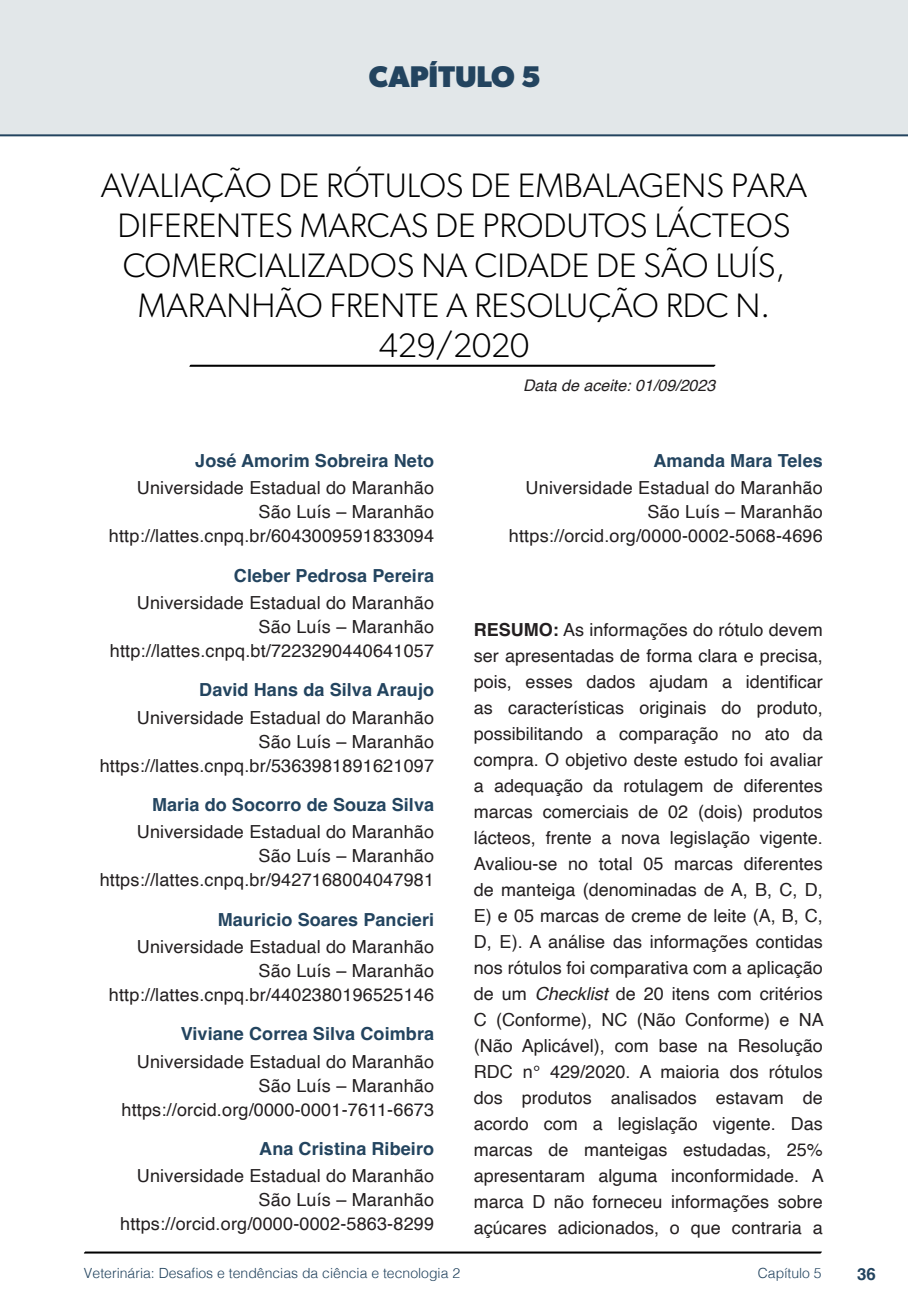
<style>
.page{position:relative;width:908px;height:1304px;background:#fff}
.page>*{position:absolute;margin:0;border:0;box-sizing:border-box;transform-origin:0 0}
.t1{font:300 34px/40px "Gibson";color:#000;text-align:center}
.t2{font:700 30px "Gibson";color:#23445f}
.t3{font:18px/26px "Helvetica";letter-spacing:.01em;color:#231f20;text-align:right}
.t4{font:700 18px "Helvetica";letter-spacing:.005em;color:#23445f}
.t5{font:700 16.8px "Helvetica";color:#23445f}
.t6{font:italic 16px "Helvetica";color:#231f20}
.t7{font:300 14px "Helvetica";color:#23445f}
.s1{font-weight:700}
.s2{font-style:italic}
</style>
<div class="page">
<svg style="left:84px;top:1251px;width:737px;height:3px;background:#515151"></svg>
<svg style="left:189px;top:364px;width:526px;height:3px;background:#4f4f4f"></svg>
<div style="left:0;top:0;width:907px;height:136px;background:#e2e7e9"></div>
<div style="left:44px;top:72px;width:68px;height:61px;background:#e2e7e9"></div>
<h2 class="t2" style="left:369px;top:58px;width:173px">CAPÍTULO 5</h2>
<h1 class="t1" style="left:101px;top:165px;width:707px">AVALIAÇÃO DE RÓTULOS DE EMBALAGENS PARA<br>DIFERENTES MARCAS DE PRODUTOS LÁCTEOS<br>COMERCIALIZADOS NA CIDADE DE SÃO LUÍS,<br>MARANHÃO FRENTE A RESOLUÇÃO RDC N.<br>429/2020</h1>
<p class="t4" style="left:195px;top:450px;width:240px">José Amorim Sobreira Neto</p>
<p class="t3" style="left:109px;top:477px;width:326px;line-height:24px">Universidade Estadual do Maranhão<br>São Luís – Maranhão http://lattes.cnpq.br/6043009591833094</p>
<p class="t4" style="left:234px;top:564px;width:201px">Cleber Pedrosa Pereira</p>
<p class="t3" style="left:110px;top:591px;width:325px;line-height:24px">Universidade Estadual do Maranhão<br>São Luís – Maranhão http://lattes.cnpq.bt/7223290440641057</p>
<p class="t4" style="left:199px;top:679px;width:236px">David Hans da Silva Araujo</p>
<p class="t3" style="left:100px;top:706px;width:336px;line-height:24px">Universidade Estadual do Maranhão<br>São Luís – Maranhão https://lattes.cnpq.br/5363981891621097</p>
<p class="t4" style="left:152px;top:794px;width:283px">Maria do Socorro de Souza Silva</p>
<p class="t3" style="left:100px;top:821px;width:336px;line-height:24px">Universidade Estadual do Maranhão<br>São Luís – Maranhão https://lattes.cnpq.br/9427168004047981</p>
<p class="t4" style="left:218px;top:908px;width:218px">Mauricio Soares Pancieri</p>
<p class="t3" style="left:109px;top:935px;width:326px;line-height:24px">Universidade Estadual do Maranhão<br>São Luís – Maranhão http://lattes.cnpq.br/4402380196525146</p>
<p class="t4" style="left:180px;top:1023px;width:255px">Viviane Correa Silva Coimbra</p>
<p class="t3" style="left:121px;top:1050px;width:314px;line-height:24px">Universidade Estadual do Maranhão<br>São Luís – Maranhão https://orcid.org/0000-0001-7611-6673</p>
<p class="t4" style="left:259px;top:1138px;width:176px">Ana Cristina Ribeiro</p>
<p class="t3" style="left:120px;top:1165px;width:315px;line-height:24px">Universidade Estadual do Maranhão<br>São Luís – Maranhão https://orcid.org/0000-0002-5863-8299</p>
<p class="t6" style="left:523px;top:373px;width:194px">Data de aceite: 01/09/2023</p>
<p class="t4" style="left:653px;top:450px;width:171px">Amanda Mara Teles</p>
<p class="t3" style="left:508px;top:477px;width:315px;line-height:24px">Universidade Estadual do Maranhão<br>São Luís – Maranhão https://orcid.org/0000-0002-5068-4696</p>
<p class="t3" style="left:473px;top:617px;width:351px;text-align:justify"><span class="s1">RESUMO:</span> As informações do rótulo devem ser apresentadas de forma clara e precisa, pois, esses dados ajudam a identificar as características originais do produto, possibilitando a comparação no ato da compra. O objetivo deste estudo foi avaliar a adequação da rotulagem de diferentes marcas comerciais de 02 (dois) produtos lácteos, frente a nova legislação vigente.<br>Avaliou-se no total 05 marcas diferentes de manteiga (denominadas de A, B, C, D, E) e 05 marcas de creme de leite (A, B, C, D, E). A análise das informações contidas nos rótulos foi comparativa com a aplicação de um <span class="s2">Checklist</span> de 20 itens com critérios C (Conforme), NC (Não Conforme) e NA (Não Aplicável), com base na Resolução RDC n° 429/2020. A maioria dos rótulos dos produtos analisados estavam de acordo com a legislação vigente. Das marcas de manteigas estudadas, 25% apresentaram alguma inconformidade. A marca D não forneceu informações sobre açúcares adicionados, o que contraria a</p>
<p class="t7" style="left:84px;top:1261px;width:377px">Veterinária: Desafios e tendências da ciência e tecnologia 2</p>
<p class="t7" style="left:757px;top:1261px;width:65px">Capítulo 5</p>
<p class="t5" style="left:856px;top:1264px;width:20px">36</p>
</div>
